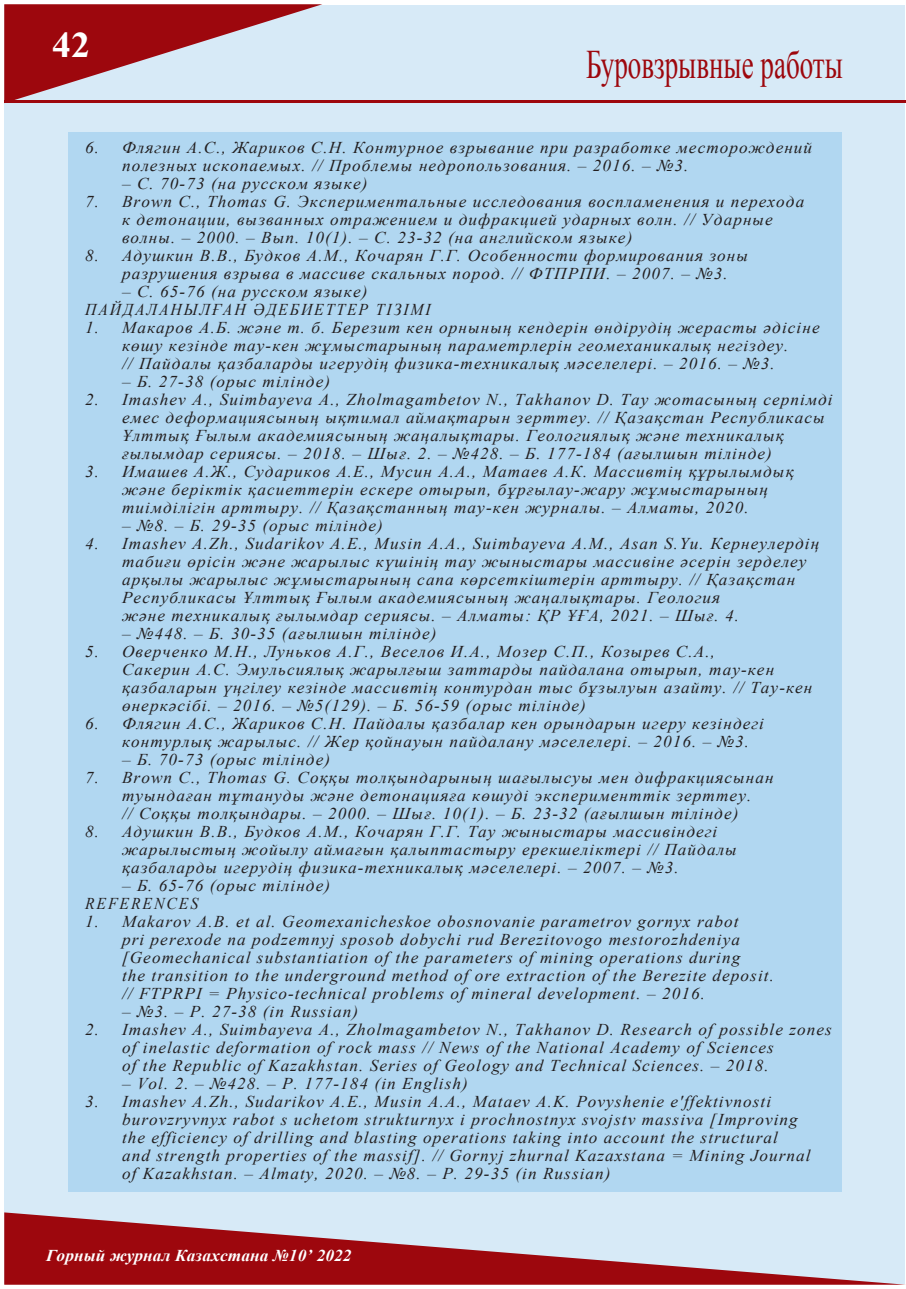
<style>
.page{position:relative;width:906px;height:1289px;background:#fff}
.page>*{position:absolute;margin:0;border:0;box-sizing:border-box;transform-origin:0 0}
.t1{font:40.5px "Times New Roman";color:#9d070d;scale:.67 1}
.t2{font:700 36px "Times New Roman";color:#fff;scale:1.05 1}
.t3{font:italic 16.5px/18px "Times New Roman";letter-spacing:.06em;color:#231f20;scale:1.05 1}
.t4{font:italic 16.5px/18px "Times New Roman";letter-spacing:.12em;color:#231f20;scale:1.05 1}
.t5{font:italic 700 16.5px "Times New Roman";letter-spacing:.005em;color:#fff;scale:1.05 1}
.t6{font:italic 16.5px "Times New Roman";letter-spacing:.06em;color:#231f20;scale:.95 1}
</style>
<div class="page">
<div style="left:4px;top:5px;width:900px;height:1278px;background:#d7eaf7"></div>
<svg style="left:4px;top:4px;width:318px;height:96px"></svg>
<svg style="left:4px;top:1212px;width:901px;height:72px"></svg>
<hr style="left:4px;top:100px;width:902px;height:3px;background:#9d070d">
<div style="left:68px;top:132px;width:774px;height:1059px;background:#b1d7f1"></div>
<h2 class="t2" style="left:52px;top:20px;width:38px">42</h2>
<h1 class="t1" style="left:586px;top:37px;width:385px">Буровзрывные работы</h1>
<p class="t3" style="left:122px;top:138px;width:659px;text-indent:-37px">6. Флягин А.С., Жариков С.Н. Контурное взрывание при разработке месторождений полезных ископаемых. // Проблемы недропользования. – 2016. – №3.</p>
<p class="t3" style="left:122px;top:174px;width:235px">– С. 70-73 (на русском языке)</p>
<p class="t3" style="left:122px;top:192px;width:651px;text-indent:-37px">7. Brown C., Thomas G. Экспериментальные исследования воспламенения и перехода к детонации, вызванных отражением и дифракцией ударных волн. // Ударные волны. – 2000. – Вып. 10(1). – С. 23-32 (на английском языке)</p>
<p class="t3" style="left:122px;top:246px;width:598px;text-indent:-37px">8. Адушкин В.В., Будков А.М., Кочарян Г.Г. Особенности формирования зоны разрушения взрыва в массиве скальных пород. // ФТПРПИ. – 2007. – №3.</p>
<p class="t4" style="left:85px;top:282px;width:331px;text-indent:37px">– С. 65-76 (на русском языке)<br>ПАЙДАЛАНЫЛҒАН ӘДЕБИЕТТЕР ТІЗІМІ</p>
<p class="t3" style="left:85px;top:318px;width:701px;text-align:center">1. Макаров А.Б. және т. б. Березит кен орнының кендерін өндірудің жерасты әдісіне көшу кезінде тау-кен жұмыстарының параметрлерін геомеханикалық негіздеу.<br>// Пайдалы қазбаларды игерудің физика-техникалық мәселелері. – 2016. – №3.</p>
<p class="t3" style="left:122px;top:372px;width:200px">– Б. 27-38 (орыс тілінде)</p>
<p class="t3" style="left:122px;top:390px;width:678px;text-indent:-37px">2. Imashev A., Suimbayeva A., Zholmagambetov N., Takhanov D. Тау жотасының серпімді емес деформациясының ықтимал аймақтарын зерттеу. // Қазақстан Республикасы Ұлттық Ғылым академиясының жаңалықтары. Геологиялық және техникалық ғылымдар сериясы. – 2018. – Шығ. 2. – №428. – Б. 177-184 (ағылшын тілінде)</p>
<p class="t3" style="left:122px;top:462px;width:641px;text-indent:-37px">3. Имашев А.Ж., Судариков А.Е., Мусин А.А., Матаев А.К. Массивтің құрылымдық және беріктік қасиеттерін ескере отырып, бұрғылау-жару жұмыстарының тиімділігін арттыру. // Қазақстанның тау-кен журналы. – Алматы, 2020.</p>
<p class="t3" style="left:122px;top:516px;width:250px">– №8. – Б. 29-35 (орыс тілінде)</p>
<p class="t3" style="left:122px;top:534px;width:665px;text-indent:-37px">4. Imashev A.Zh., Sudarikov A.E., Musin A.A., Suimbayeva A.M., Asan S.Yu. Кернеулердің табиғи өрісін және жарылыс күшінің тау жыныстары массивіне әсерін зерделеу арқылы жарылыс жұмыстарының сапа көрсеткіштерін арттыру. // Қазақстан Республикасы Ұлттық Ғылым академиясының жаңалықтары. Геология<br>және техникалық ғылымдар сериясы. – Алматы: ҚР ҰҒА, 2021. – Шығ. 4.</p>
<p class="t3" style="left:122px;top:624px;width:301px">– №448. – Б. 30-35 (ағылшын тілінде)</p>
<p class="t3" style="left:122px;top:642px;width:659px;text-indent:-37px">5. Оверченко М.Н., Луньков А.Г., Веселов И.А., Мозер С.П., Козырев С.А.,<br>Сакерин А.С. Эмульсиялық жарылғыш заттарды пайдалана отырып, тау-кен қазбаларын үңгілеу кезінде массивтің контурдан тыс бұзылуын азайту. // Тау-кен өнеркәсібі. – 2016. – №5(129). – Б. 56-59 (орыс тілінде)</p>
<p class="t3" style="left:122px;top:714px;width:613px;text-indent:-37px">6. Флягин А.С., Жариков С.Н. Пайдалы қазбалар кен орындарын игеру кезіндегі контурлық жарылыс. // Жер қойнауын пайдалану мәселелері. – 2016. – №3.</p>
<p class="t3" style="left:122px;top:750px;width:200px">– Б. 70-73 (орыс тілінде)</p>
<p class="t3" style="left:122px;top:768px;width:622px;text-indent:-37px">7. Brown C., Thomas G. Соққы толқындарының шағылысуы мен дифракциясынан туындаған тұтануды және детонацияға көшуді эксперименттік зерттеу.<br>// Соққы толқындары. – 2000. – Шығ. 10(1). – Б. 23-32 (ағылшын тілінде)</p>
<p class="t3" style="left:122px;top:822px;width:587px;text-indent:-37px">8. Адушкин В.В., Будков А.М., Кочарян Г.Г. Тау жыныстары массивіндегі жарылыстың жойылу аймағын қалыптастыру ерекшеліктері // Пайдалы қазбаларды игерудің физика-техникалық мәселелері. – 2007. – №3.</p>
<p class="t3" style="left:122px;top:876px;width:200px">– Б. 65-76 (орыс тілінде)</p>
<p class="t6" style="left:85px;top:892px;width:26px">Reference</p>
<p class="t6" style="left:190px;top:892px;width:10px">S</p>
<p class="t3" style="left:122px;top:912px;width:622px;text-indent:-37px">1. Makarov A.B. et al. Geomexanicheskoe obosnovanie parametrov gornyx rabot<br>pri perexode na podzemnyj sposob dobychi rud Berezitovogo mestorozhdeniya [Geomechanical substantiation of the parameters of mining operations during<br>the transition to the underground method of ore extraction of the Berezite deposit. // FTPRPI = Physico-technical problems of mineral development. – 2016.</p>
<p class="t3" style="left:122px;top:1002px;width:226px">– №3. – P. 27-38 (in Russian)</p>
<p class="t3" style="left:122px;top:1020px;width:677px;text-indent:-37px">2. Imashev A., Suimbayeva A., Zholmagambetov N., Takhanov D. Research of possible zones of inelastic deformation of rock mass // News of the National Academy of Sciences<br>of the Republic of Kazakhstan. Series of Geology and Technical Sciences. – 2018.</p>
<p class="t3" style="left:122px;top:1074px;width:331px">– Vol. 2. – №428. – P. 177-184 (in English)</p>
<p class="t3" style="left:122px;top:1092px;width:657px;text-indent:-37px">3. Imashev A.Zh., Sudarikov A.E., Musin A.A., Mataev A.K. Povyshenie e'ffektivnosti burovzryvnyx rabot s uchetom strukturnyx i prochnostnyx svojstv massiva [Improving the efficiency of drilling and blasting operations taking into account the structural<br>and strength properties of the massif]. // Gornyj zhurnal Kazaxstana = Mining Journal of Kazakhstan. – Almaty, 2020. – №8. – P. 29-35 (in Russian)</p>
<p class="t5" style="left:46px;top:1244px;width:292px">Горный журнал Казахстана №10’ 2022</p>
</div>
